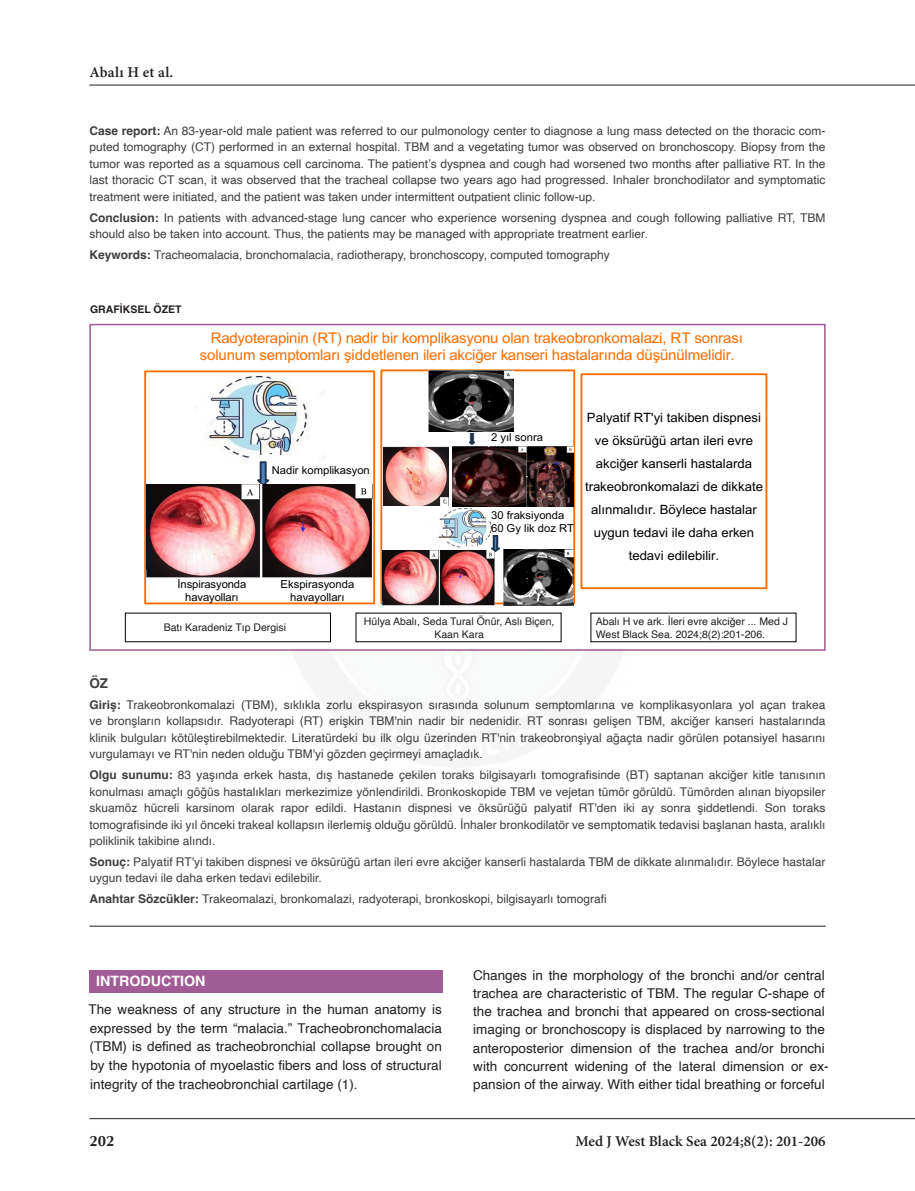
<style>
.page{position:relative;width:915px;height:1191px;background:#fff}
.page>*{position:absolute;margin:0;border:0;box-sizing:border-box;transform-origin:0 0}
.t1{font:600 15px "Minion Pro";color:#231f20}
.t2{font:600 15px "Minion Pro";letter-spacing:.02em;color:#231f20}
.t3{font:700 15px "Optima";color:#231f20}
.t4{font:14.7px/17.4px "Arial";letter-spacing:-.015em;color:#ff6c00}
.t5{font:700 14.25px "Helvetica";color:#fff}
.t6{font:13.5px/18.1px "Helvetica";color:#231f20;text-align:justify}
.t7{font:700 13.5px "Helvetica";color:#3e3e3f}
.t8{font:12.75px/23px "Arial";color:#000;text-align:center}
.t9{font:12px/16.5px "Helvetica";color:#3e3e3f;text-align:justify}
.t10{font:10.95px/12.8px "Arial";letter-spacing:-.005em;color:#000;text-align:center}
.t11{font:10.5px/12px "Helvetica";color:#231f20;text-align:center}
.t12{font:700 10.5px "Helvetica";color:#231f20}
.s1{font-weight:700}
</style>
<div class="page">
<hr style="left:89px;top:85px;width:825px;height:1px;background:#231f20">
<hr style="left:89px;top:1118px;width:825px;height:1px;background:#231f20">
<div style="left:380px;top:369px;width:195px;height:235px;border:2px solid #ff6c00"></div>
<div style="left:144px;top:370px;width:231px;height:234px;border:2px solid #ff6c00"></div>
<img style="left:207px;top:376px;width:117px;height:86px">
<svg style="left:255px;top:460px;width:18px;height:25px"></svg>
<img style="left:428px;top:370px;width:85px;height:61px">
<img style="left:146px;top:485px;width:226px;height:94px">
<svg style="left:469px;top:434px;width:5px;height:10px"></svg>
<img style="left:383px;top:447px;width:65px;height:58px">
<img style="left:452px;top:447px;width:121px;height:60px">
<img style="left:438px;top:509px;width:62px;height:41px">
<img style="left:503px;top:549px;width:70px;height:56px">
<img style="left:382px;top:550px;width:112px;height:55px">
<img style="left:491px;top:535px;width:8px;height:16px">
<div style="left:580px;top:373px;width:187px;height:216px;border:2px solid #ff6c00"></div>
<div style="left:89px;top:324px;width:736px;height:327px;border:2px solid #a15b95"></div>
<hr style="left:89px;top:925px;width:736px;height:1px;background:#231f20">
<div style="left:89px;top:969px;width:353px;height:23px;background:#a15b95"></div>
<p class="t2" style="left:89px;top:61px;width:85px">Abalı H et al.</p>
<p class="t9" style="left:89px;top:123px;width:737px"><span class="s1">Case report:</span> An 83-year-old male patient was referred to our pulmonology center to diagnose a lung mass detected on the thoracic com&shy;puted tomography (CT) performed in an external hospital. TBM and a vegetating tumor was observed on bronchoscopy. Biopsy from the tumor was reported as a squamous cell carcinoma. The patient’s dyspnea and cough had worsened two months after palliative RT. In the last thoracic CT scan, it was observed that the tracheal collapse two years ago had progressed. Inhaler bronchodilator and symptomatic treatment were initiated, and the patient was taken under intermittent outpatient clinic follow-up.</p>
<p class="t9" style="left:89px;top:210px;width:737px"><span class="s1">Conclusion:</span> In patients with advanced-stage lung cancer who experience worsening dyspnea and cough following palliative RT, TBM should also be taken into account. Thus, the patients may be managed with appropriate treatment earlier.</p>
<p class="t9" style="left:89px;top:247px;width:522px"><span class="s1">Keywords:</span> Tracheomalacia, bronchomalacia, radiotherapy, bronchoscopy, computed tomography</p>
<p class="t12" style="left:90px;top:303px;width:93px">GRAFIKSEL ÖZET</p>
<p class="t4" style="left:200px;top:329px;width:544px;text-indent:11px">Radyoterapinin (RT) nadir bir komplikasyonu olan trakeobronkomalazi, RT sonrası solunum semptomları şiddetlenen ileri akciğer kanseri hastalarında düşünülmelidir.</p>
<p class="t10" style="left:272px;top:463px;width:99px">Nadir komplikasyon</p>
<p class="t10" style="left:491px;top:431px;width:53px">2 yıl sonra</p>
<p class="t10" style="left:491px;top:509px;width:84px;text-align:left">30 fraksiyonda<br>60 Gy lik doz RT</p>
<p class="t8" style="left:585px;top:406px;width:179px">Palyatif RT'yi takiben dispnesi ve öksürüğü artan ileri evre akciğer kanserli hastalarda trakeobronkomalazi de dikkate alınmalıdır. Böylece hastalar uygun tedavi ile daha erken tedavi edilebilir.</p>
<p class="t10" style="left:177px;top:576px;width:70px;line-height:13.8px">İnspirasyonda havayolları</p>
<p class="t10" style="left:280px;top:578px;width:75px">Ekspirasyonda havayolları</p>
<p class="t11" style="left:164px;top:622px;width:124px">Batı Karadeniz Tıp Dergisi</p>
<p class="t11" style="left:364px;top:616px;width:192px">Hülya Abalı, Seda Tural Önür, Aslı Biçen,<br>Kaan Kara</p>
<p class="t11" style="left:595px;top:616px;width:193px;text-align:left">Abalı H ve ark. İleri evre akciğer ... Med J<br>West Black Sea. 2024;8(2):201-206.</p>
<p class="t7" style="left:89px;top:675px;width:20px">ÖZ</p>
<p class="t9" style="left:89px;top:696px;width:737px"><span class="s1">Giriş:</span> Trakeobronkomalazi (TBM), sıklıkla zorlu ekspirasyon sırasında solunum semptomlarına ve komplikasyonlara yol açan trakea ve bronşların kollapsıdır. Radyoterapi (RT) erişkin TBM'nin nadir bir nedenidir. RT sonrası gelişen TBM, akciğer kanseri hastalarında klinik bulguları kötüleştirebilmektedir. Literatürdeki bu ilk olgu üzerinden RT'nin trakeobronşiyal ağaçta nadir görülen potansiyel hasarını vurgulamayı ve RT'nin neden olduğu TBM'yi gözden geçirmeyi amaçladık.</p>
<p class="t9" style="left:89px;top:767px;width:737px"><span class="s1">Olgu sunumu:</span> 83 yaşında erkek hasta, dış hastanede çekilen toraks bilgisayarlı tomografisinde (BT) saptanan akciğer kitle tanısının konulması amaçlı göğüs hastalıkları merkezimize yönlendirildi. Bronkoskopide TBM ve vejetan tümör görüldü. Tümörden alınan biyopsiler skuamöz hücreli karsinom olarak rapor edildi. Hastanın dispnesi ve öksürüğü palyatif RT'den iki ay sonra şiddetlendi. Son toraks tomografisinde iki yıl önceki trakeal kollapsın ilerlemiş olduğu görüldü. İnhaler bronkodilatör ve semptomatik tedavisi başlanan hasta, aralıklı poliklinik takibine alındı.</p>
<p class="t9" style="left:89px;top:853px;width:737px"><span class="s1">Sonuç:</span> Palyatif RT'yi takiben dispnesi ve öksürüğü artan ileri evre akciğer kanserli hastalarda TBM de dikkate alınmalıdır. Böylece hastalar uygun tedavi ile daha erken tedavi edilebilir.</p>
<p class="t9" style="left:89px;top:891px;width:519px"><span class="s1">Anahtar Sözcükler:</span> Trakeomalazi, bronkomalazi, radyoterapi, bronkoskopi, bilgisayarlı tomografi</p>
<p class="t5" style="left:96px;top:972px;width:111px">INTRODUCTION</p>
<p class="t6" style="left:88px;top:1000px;width:355px;line-height:18.8px">The weakness of any structure in the human anatomy is expressed by the term “malacia.” Tracheobronchomalacia (TBM) is defined as tracheobronchial collapse brought on by the hypotonia of myoelastic fibers and loss of structural integrity of the tracheobronchial cartilage (1).</p>
<p class="t3" style="left:89px;top:1132px;width:27px">202</p>
<p class="t6" style="left:472px;top:966px;width:357px;text-align:left">Changes in the morphology of the bronchi and/or central trachea are characteristic of TBM. The regular C-shape of the trachea and bronchi that appeared on cross-sectional imaging or bronchoscopy is displaced by narrowing to the anteroposterior dimension of the trachea and/or bronchi with concurrent widening of the lateral dimension or ex&shy;pansion of the airway. With either tidal breathing or forceful</p>
<p class="t1" style="left:575px;top:1130px;width:251px">Med J West Black Sea 2024;8(2): 201-206</p>
</div>
